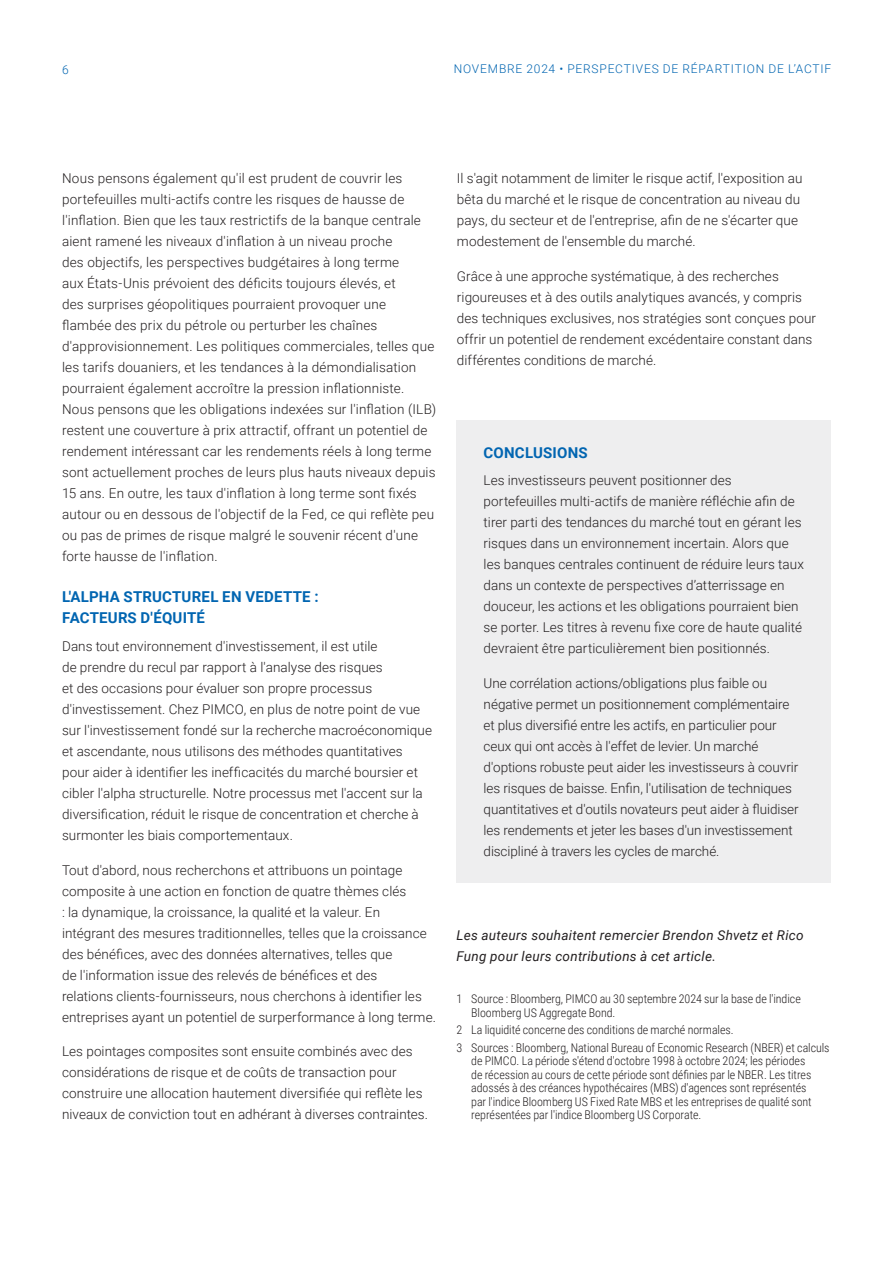
<style>
.page{position:relative;width:893px;height:1263px;background:#fff}
.page>*{position:absolute;margin:0;border:0;box-sizing:border-box;transform-origin:0 0}
.Subhead_Rob_B_10_14{font:700 15px/21px "Roboto";letter-spacing:.015em;color:#0165b1}
.Body_Copy_Rob_L_9_14{font:300 13.5px/21px "Roboto";letter-spacing:.005em;color:#231f20}
.Body_Copy_Rob_L_9_14-2{font:italic 13.5px/21px "Roboto";letter-spacing:.025em;color:#231f20}
.Footnotes_RobC_L_8_9{font:300 12px/13.5px "Roboto Condensed";letter-spacing:-.005em;color:#231f20}
.t1{font:300 12px "Roboto";letter-spacing:.065em;color:#0165b1}
</style>
<div class="page">
<div style="left:457px;top:420px;width:374px;height:463px;background:#eeeeef"></div>
<p class="t1" style="left:62px;top:61px;width:8px">6</p>
<p class="t1" style="left:454px;top:61px;width:379px">NOVEMBRE 2024 • PERSPECTIVES DE RÉPARTITION DE L’ACTIF</p>
<p class="Body_Copy_Rob_L_9_14" style="left:62px;top:167px;width:376px">Nous pensons également qu'il est prudent de couvrir les portefeuilles multi-actifs contre les risques de hausse de l'inflation. Bien que les taux restrictifs de la banque centrale aient ramené les niveaux d'inflation à un niveau proche<br>des objectifs, les perspectives budgétaires à long terme<br>aux États-Unis prévoient des déficits toujours élevés, et<br>des surprises géopolitiques pourraient provoquer une flambée des prix du pétrole ou perturber les chaînes d'approvisionnement. Les politiques commerciales, telles que les tarifs douaniers, et les tendances à la démondialisation pourraient également accroître la pression inflationniste.<br>Nous pensons que les obligations indexées sur l'inflation (ILB) restent une couverture à prix attractif, offrant un potentiel de rendement intéressant car les rendements réels à long terme sont actuellement proches de leurs plus hauts niveaux depuis 15 ans. En outre, les taux d'inflation à long terme sont fixés autour ou en dessous de l'objectif de la Fed, ce qui reflète peu ou pas de primes de risque malgré le souvenir récent d'une forte hausse de l'inflation.</p>
<p class="Subhead_Rob_B_10_14" style="left:62px;top:586px;width:258px">L'ALPHA STRUCTUREL EN VEDETTE :<br>FACTEURS D'ÉQUITÉ</p>
<p class="Body_Copy_Rob_L_9_14" style="left:62px;top:635px;width:371px">Dans tout environnement d'investissement, il est utile<br>de prendre du recul par rapport à l'analyse des risques<br>et des occasions pour évaluer son propre processus d'investissement. Chez PIMCO, en plus de notre point de vue sur l'investissement fondé sur la recherche macroéconomique et ascendante, nous utilisons des méthodes quantitatives pour aider à identifier les inefficacités du marché boursier et cibler l'alpha structurelle. Notre processus met l'accent sur la diversification, réduit le risque de concentration et cherche à surmonter les biais comportementaux.</p>
<p class="Body_Copy_Rob_L_9_14" style="left:62px;top:859px;width:375px">Tout d'abord, nous recherchons et attribuons un pointage composite à une action en fonction de quatre thèmes clés<br>: la dynamique, la croissance, la qualité et la valeur. En intégrant des mesures traditionnelles, telles que la croissance des bénéfices, avec des données alternatives, telles que<br>de l'information issue des relevés de bénéfices et des<br>relations clients-fournisseurs, nous cherchons à identifier les entreprises ayant un potentiel de surperformance à long terme.</p>
<p class="Body_Copy_Rob_L_9_14" style="left:62px;top:1040px;width:368px">Les pointages composites sont ensuite combinés avec des considérations de risque et de coûts de transaction pour construire une allocation hautement diversifiée qui reflète les niveaux de conviction tout en adhérant à diverses contraintes.</p>
<p class="Body_Copy_Rob_L_9_14" style="left:457px;top:167px;width:347px">Il s'agit notamment de limiter le risque actif, l'exposition au bêta du marché et le risque de concentration au niveau du pays, du secteur et de l'entreprise, afin de ne s'écarter que modestement de l'ensemble du marché.</p>
<p class="Body_Copy_Rob_L_9_14" style="left:457px;top:265px;width:361px">Grâce à une approche systématique, à des recherches rigoureuses et à des outils analytiques avancés, y compris des techniques exclusives, nos stratégies sont conçues pour offrir un potentiel de rendement excédentaire constant dans différentes conditions de marché.</p>
<p class="Subhead_Rob_B_10_14" style="left:484px;top:441px;width:106px">CONCLUSIONS</p>
<p class="Body_Copy_Rob_L_9_14" style="left:484px;top:470px;width:322px">Les investisseurs peuvent positionner des portefeuilles multi-actifs de manière réfléchie afin de tirer parti des tendances du marché tout en gérant les risques dans un environnement incertain. Alors que les banques centrales continuent de réduire leurs taux dans un contexte de perspectives d’atterrissage en douceur, les actions et les obligations pourraient bien se porter. Les titres à revenu fixe core de haute qualité devraient être particulièrement bien positionnés.</p>
<p class="Body_Copy_Rob_L_9_14" style="left:484px;top:672px;width:317px">Une corrélation actions/obligations plus faible ou négative permet un positionnement complémentaire et plus diversifié entre les actifs, en particulier pour ceux qui ont accès à l'effet de levier. Un marché d'options robuste peut aider les investisseurs à couvrir les risques de baisse. Enfin, l'utilisation de techniques quantitatives et d'outils novateurs peut aider à fluidiser les rendements et jeter les bases d'un investissement discipliné à travers les cycles de marché.</p>
<p class="Body_Copy_Rob_L_9_14-2" style="left:457px;top:924px;width:349px">Les auteurs souhaitent remercier Brendon Shvetz et Rico<br>Fung pour leurs contributions à cet article.</p>
<p class="Footnotes_RobC_L_8_9" style="left:471px;top:992px;width:331px;text-indent:-15px">1 Source : Bloomberg, PIMCO au 30 septembre 2024 sur la base de l'indice<br>Bloomberg US Aggregate Bond.</p>
<p class="Footnotes_RobC_L_8_9" style="left:457px;top:1023px;width:278px">2 La liquidité concerne des conditions de marché normales.</p>
<p class="Footnotes_RobC_L_8_9" style="left:471px;top:1040px;width:360px;text-indent:-15px">3 Sources : Bloomberg, National Bureau of Economic Research (NBER) et calculs de PIMCO. La période s'étend d'octobre 1998 à octobre 2024; les périodes<br>de récession au cours de cette période sont définies par le NBER. Les titres adossés à des créances hypothécaires (MBS) d'agences sont représentés<br>par l'indice Bloomberg US Fixed Rate MBS et les entreprises de qualité sont représentées par l'indice Bloomberg US Corporate.</p>
</div>
